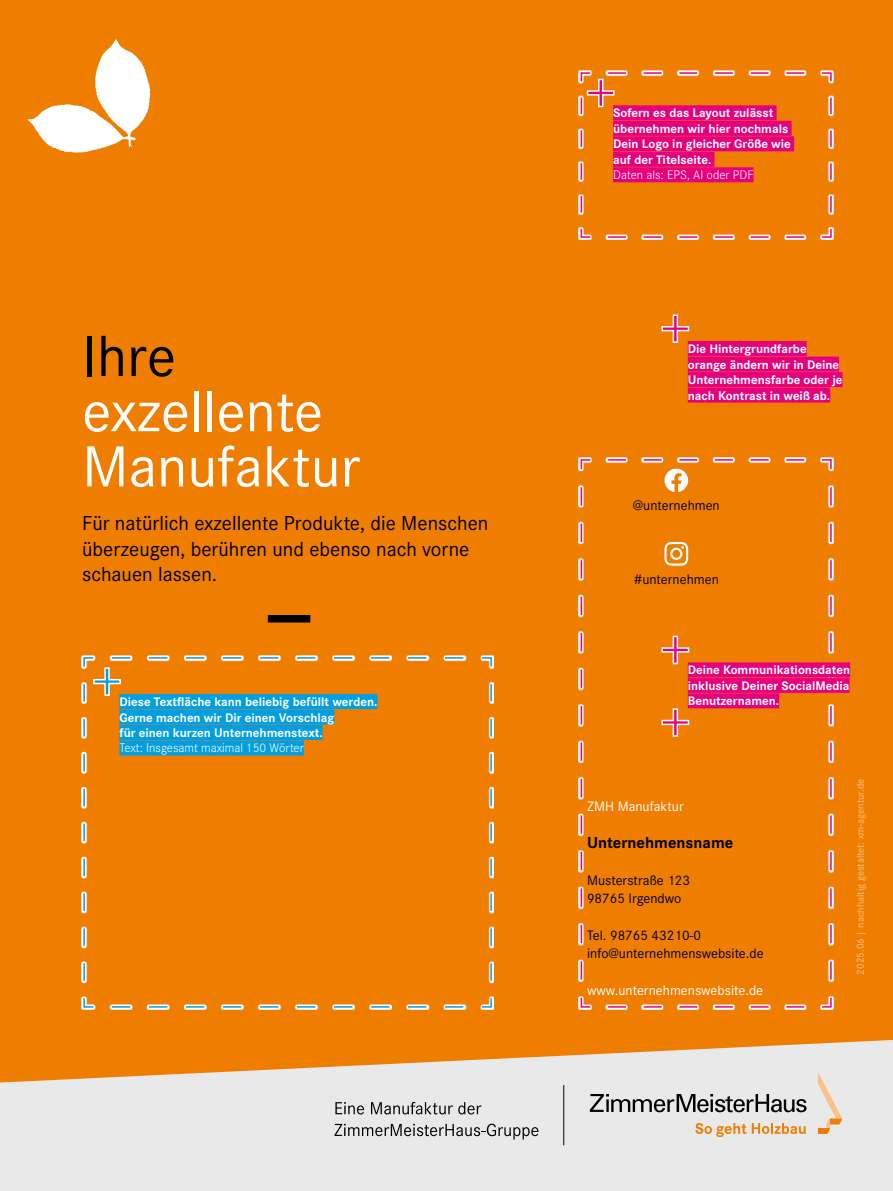
<style>
.page{position:relative;width:893px;height:1191px;background:#fff}
.page>*{position:absolute;margin:0;border:0;box-sizing:border-box;transform-origin:0 0}
.t1{font:60px/55.2px "Corporate S";color:#fff}
.t2{font:60px "Corporate S";color:#000}
.t3{font:21px/25.5px "Corporate S";color:#000}
.t4{font:700 16.5px "Corporate S";color:#000}
.t5{font:14.25px/18.3px "Corporate S";color:#000}
.t6{font:14.25px "Corporate S";color:#fff}
.t7{font:700 12.9px/15.5px "Corporate S";color:#fff}
.t8{font:300 12.9px "Corporate S";color:#fff}
.t9{font:10.5px "Corporate S";color:#fac28a}
</style>
<div class="page">
<div style="left:0;top:908px;width:893px;height:283px;background:#e9e9e9"></div>
<div style="left:0;top:0;width:893px;height:989px;background:#ef7d00"></div>
<div style="left:0;top:986px;width:893px;height:53px;background:#ef7d00"></div>
<svg style="left:27px;top:39px;width:124px;height:114px"></svg>
<svg style="left:0;top:1039px;width:893px;height:100px"></svg>
<hr style="left:563px;top:1085px;width:1px;height:60px;background:#000">
<div style="left:268px;top:615px;width:42px;height:7px;background:#000"></div>
<svg style="left:580px;top:458px;width:252px;height:550px"></svg>
<svg style="left:579px;top:70px;width:255px;height:170px"></svg>
<svg style="left:83px;top:656px;width:410px;height:352px"></svg>
<svg style="left:580px;top:72px;width:252px;height:166px"></svg>
<div style="left:688px;top:662px;width:162px;height:15px;background:#e6007d"></div>
<div style="left:688px;top:678px;width:161px;height:15px;background:#e6007d"></div>
<div style="left:688px;top:693px;width:91px;height:15px;background:#e6007d"></div>
<svg style="left:661px;top:635px;width:29px;height:30px"></svg>
<svg style="left:661px;top:707px;width:29px;height:30px"></svg>
<div style="left:688px;top:341px;width:119px;height:15px;background:#e6007d"></div>
<div style="left:688px;top:356px;width:151px;height:15px;background:#e6007d"></div>
<div style="left:688px;top:372px;width:154px;height:15px;background:#e6007d"></div>
<div style="left:688px;top:387px;width:142px;height:15px;background:#e6007d"></div>
<svg style="left:661px;top:314px;width:29px;height:30px"></svg>
<div style="left:119px;top:694px;width:258px;height:15px;background:#009fe3"></div>
<div style="left:119px;top:709px;width:215px;height:15px;background:#009fe3"></div>
<div style="left:119px;top:725px;width:204px;height:15px;background:#009fe3"></div>
<div style="left:119px;top:740px;width:185px;height:15px;background:#009fe3"></div>
<svg style="left:92px;top:666px;width:30px;height:30px"></svg>
<h1 class="t2" style="left:82px;top:322px;width:95px">Ihre</h1>
<h1 class="t1" style="left:82px;top:384px;width:279px">exzellente<br>Manufaktur</h1>
<h2 class="t3" style="left:82px;top:510px;width:408px">Für natürlich exzellente Produkte, die Menschen überzeugen, berühren und ebenso nach vorne schauen lassen.</h2>
<p class="t7" style="left:119px;top:693px;width:259px">Diese Textfläche kann beliebig befüllt werden.<br>Gerne machen wir Dir einen Vorschlag<br>für einen kurzen Unternehmenstext.</p>
<p class="t8" style="left:119px;top:740px;width:186px">Text: Insgesamt maximal 150 Wörter</p>
<p class="t7" style="left:613px;top:105px;width:179px">Sofern es das Layout zulässt übernehmen wir hier nochmals<br>Dein Logo in gleicher Größe wie auf der Titelseite.</p>
<p class="t8" style="left:613px;top:167px;width:142px">Daten als: EPS, AI oder PDF</p>
<p class="t7" style="left:688px;top:341px;width:156px">Die Hintergrundfarbe orange ändern wir in Deine<br>Unternehmensfarbe oder je nach Kontrast in weiß ab.</p>
<p class="t5" style="left:633px;top:496px;width:88px">@unternehmen</p>
<p class="t5" style="left:634px;top:570px;width:87px">#unternehmen</p>
<p class="t7" style="left:688px;top:662px;width:164px;text-align:justify">Deine Kommunikationsdaten inklusive Deiner SocialMedia Benutzernamen.</p>
<p class="t6" style="left:587px;top:798px;width:98px">ZMH Manufaktur</p>
<p class="t4" style="left:587px;top:831px;width:148px">Unternehmensname</p>
<p class="t5" style="left:587px;top:871px;width:105px">Musterstraße 123<br>98765 Irgendwo</p>
<p class="t5" style="left:587px;top:926px;width:178px">Tel. 98765 43210-0 info@unternehmenswebsite.de</p>
<p class="t6" style="left:587px;top:982px;width:178px">www.unternehmenswebsite.de</p>
<p class="t9" style="left:854px;top:974px;width:197px;rotate:-90deg">2025.06 | nachhaltig gestaltet: xm-agentur.de</p>
</div>
